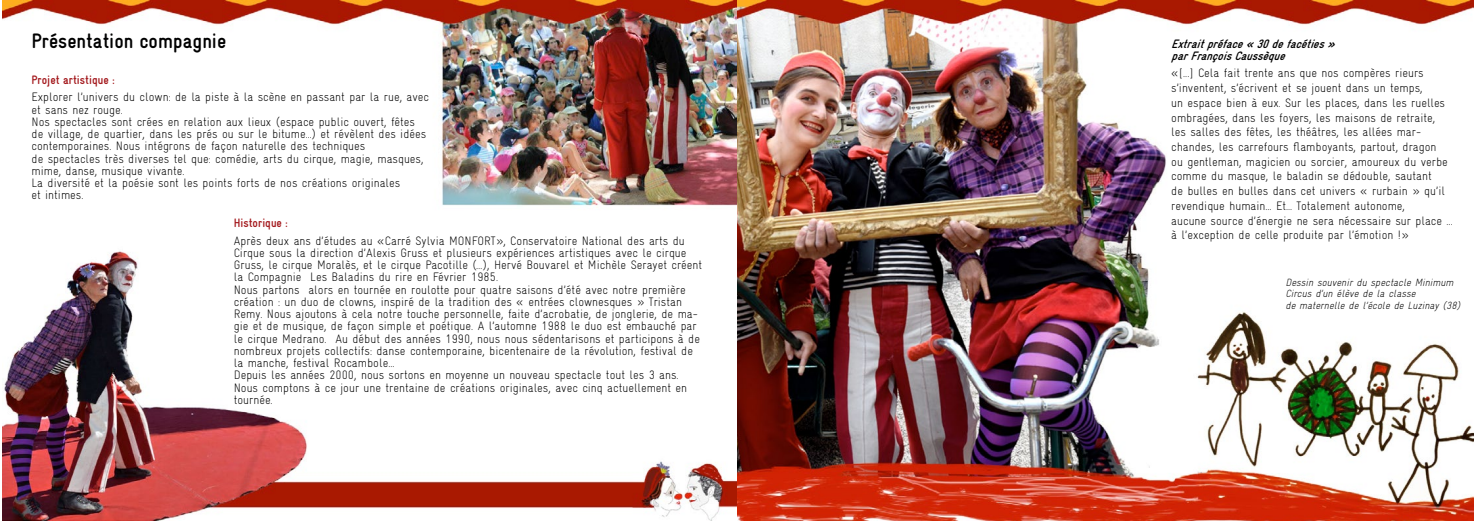
<style>
.page{position:relative;width:1474px;height:521px;background:#fff}
.page>*{position:absolute;margin:0;border:0;box-sizing:border-box;transform-origin:0 0}
.t1{font:700 21px "Gravur Condensed";color:#000}
.t2{font:300 12.25px/12.2px "Gravur Condensed";color:#000}
.t3{font:italic 700 12.25px/12.2px "Gravur Condensed";color:#000}
.t4{font:700 12.25px "Gravur Condensed";color:#a3181c}
.t5{font:italic 300 10.5px/11.4px "Gravur Condensed";color:#000}
</style>
<div class="page">
<img style="left:2px;top:0;width:1471px;height:521px">
<h1 class="t1" style="left:32px;top:29px;width:196px">Présentation compagnie</h1>
<p class="t4" style="left:32px;top:73px;width:85px">Projet artistique :</p>
<p class="t2" style="left:32px;top:91px;width:399px">Explorer l’univers du clown: de la piste à la scène en passant par la rue, avec et sans nez rouge.<br>Nos spectacles sont crées en relation aux lieux (espace public ouvert, fêtes de village, de quartier, dans les prés ou sur le bitume...) et révèlent des idées contemporaines. Nous intégrons de façon naturelle des techniques<br>de spectacles très diverses tel que: comédie, arts du cirque, magie, masques, mime, danse, musique vivante.<br>La diversité et la poésie sont les points forts de nos créations originales<br>et intimes.</p>
<p class="t4" style="left:234px;top:216px;width:56px">Historique :</p>
<p class="t2" style="left:234px;top:234px;width:470px">Après deux ans d’études au «Carré Sylvia MONFORT», Conservatoire National des arts du Cirque sous la direction d’Alexis Gruss et plusieurs expériences artistiques avec le cirque Gruss, le cirque Moralès, et le cirque Pacotille (…), Hervé Bouvarel et Michèle Serayet créent la Compagnie Les Baladins du rire en Février 1985.<br>Nous partons alors en tournée en roulotte pour quatre saisons d’été avec notre première création : un duo de clowns, inspiré de la tradition des « entrées clownesques » Tristan Remy. Nous ajoutons à cela notre touche personnelle, faite d’acrobatie, de jonglerie, de ma&shy;gie et de musique, de façon simple et poétique. A l’automne 1988 le duo est embauché par le cirque Medrano. Au début des années 1990, nous nous sédentarisons et participons à de nombreux projets collectifs: danse contemporaine, bicentenaire de la révolution, festival de la manche, festival Rocambole...<br>Depuis les années 2000, nous sortons en moyenne un nouveau spectacle tout les 3 ans.<br>Nous comptons à ce jour une trentaine de créations originales, avec cinq actuellement en tournée.</p>
<p class="t3" style="left:1171px;top:38px;width:169px">Extraitpréface«30defacéties» parFrançoisCaussèque</p>
<p class="t2" style="left:1171px;top:66px;width:283px;line-height:14.7px">«[...] Cela fait trente ans que nos compères rieurs s’inventent, s’écrivent et se jouent dans un temps,<br>un espace bien à eux. Sur les places, dans les ruelles ombragées, dans les foyers, les maisons de retraite, les salles des fêtes, les théâtres, les allées mar&shy;chandes, les carrefours flamboyants, partout, dragon<br>ou gentleman, magicien ou sorcier, amoureux du verbe comme du masque, le baladin se dédouble, sautant<br>de bulles en bulles dans cet univers « rurbain » qu’il revendique humain... Et... Totalement autonome,<br>aucune source d’énergie ne sera nécessaire sur place ... à l’exception de celle produite par l’émotion !»</p>
<p class="t5" style="left:1285px;top:277px;width:179px">Dessin souvenir du spectacle Minimum<br>Circus d’un élève de la classe<br>de maternelle de l’école de Luzinay (38)</p>
</div>
